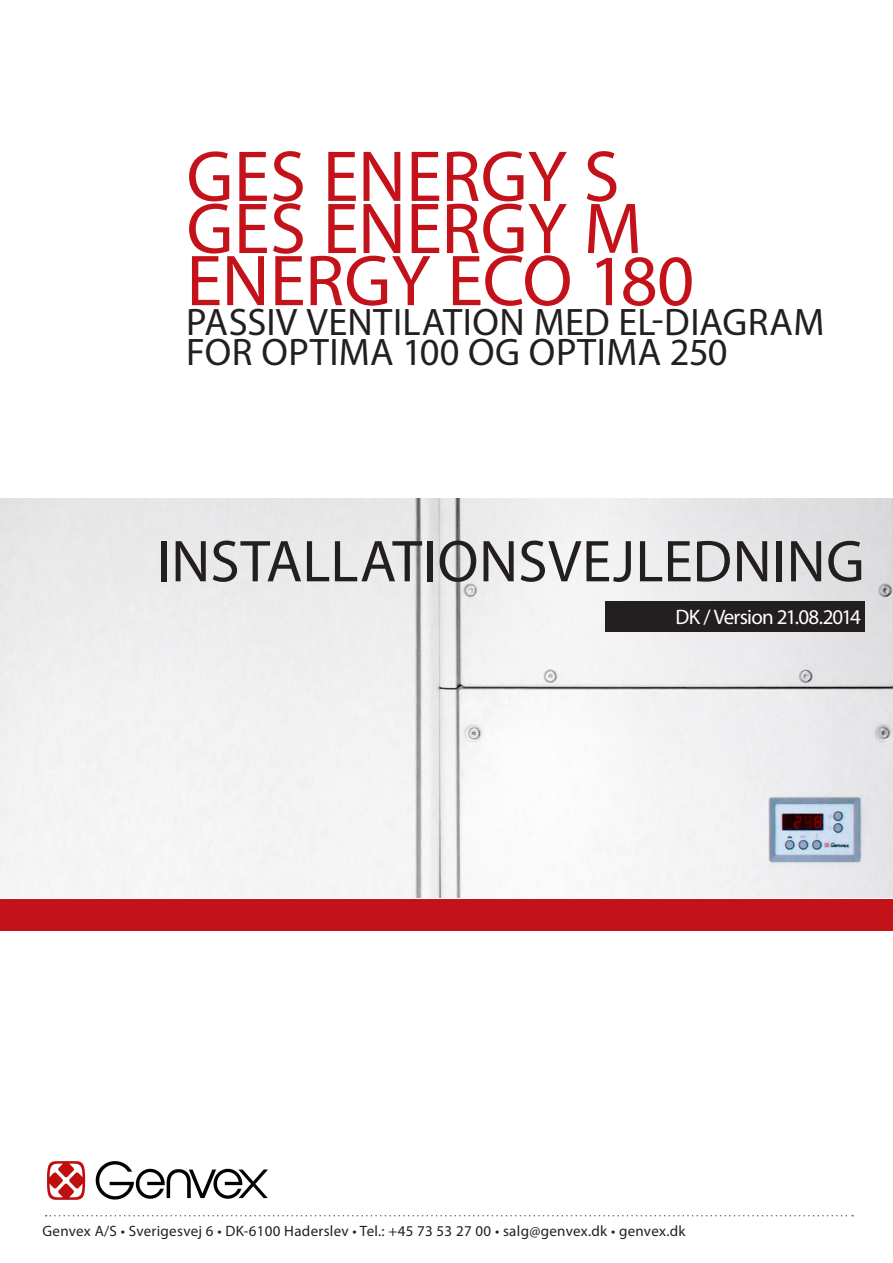
<style>
.page{position:relative;width:893px;height:1263px;background:#fff}
.page>*{position:absolute;margin:0;border:0;box-sizing:border-box;transform-origin:0 0}
.Overskrift_Arial_14p{font:72.75px "Myriad Pro";color:#c4121a}
.Overskrift_Arial_14p-2{font:59.55px "Myriad Pro";letter-spacing:.005em;color:#231f20}
.Overskrift_Arial_14p-3{font:38.55px "Myriad Pro";letter-spacing:.01em;color:#231f20}
.Overskrift_Arial_12p{font:21px "Myriad Pro";letter-spacing:-.04em;color:#fff}
.t1{font:15px "Myriad Pro";letter-spacing:.02em;color:#231f20}
</style>
<div class="page">
<img style="left:0;top:498px;width:893px;height:400px">
<div style="left:0;top:899px;width:893px;height:32px;background:#c4121a"></div>
<svg style="left:46px;top:1215px;width:807px;height:1px"></svg>
<div style="left:605px;top:601px;width:260px;height:30px;background:#231f20"></div>
<img style="left:47px;top:1161px;width:221px;height:39px">
<p class="Overskrift_Arial_14p" style="left:186px;top:132px;width:435px">GES ENERGY S</p>
<p class="Overskrift_Arial_14p" style="left:186px;top:184px;width:457px">GES ENERGY M</p>
<p class="Overskrift_Arial_14p" style="left:186px;top:236px;width:509px">ENERGY ECO 180</p>
<p class="Overskrift_Arial_14p-3" style="left:186px;top:298px;width:640px">PASSIV VENTILATION MED EL-DIAGRAM</p>
<p class="Overskrift_Arial_14p-3" style="left:186px;top:328px;width:543px">FOR OPTIMA 100 OG OPTIMA 250</p>
<p class="Overskrift_Arial_14p-2" style="left:157px;top:525px;width:709px">INSTALLATIONSVEJLEDNING</p>
<p class="Overskrift_Arial_12p" style="left:675px;top:604px;width:187px">DK / Version 21.08.2014</p>
<p class="t1" style="left:43px;top:1222px;width:644px">Genvex A/S • Sverigesvej 6 • DK-6100 Haderslev • Tel.: +45 73 53 27 00 • salg@genvex.dk • genvex.dk</p>
</div>
